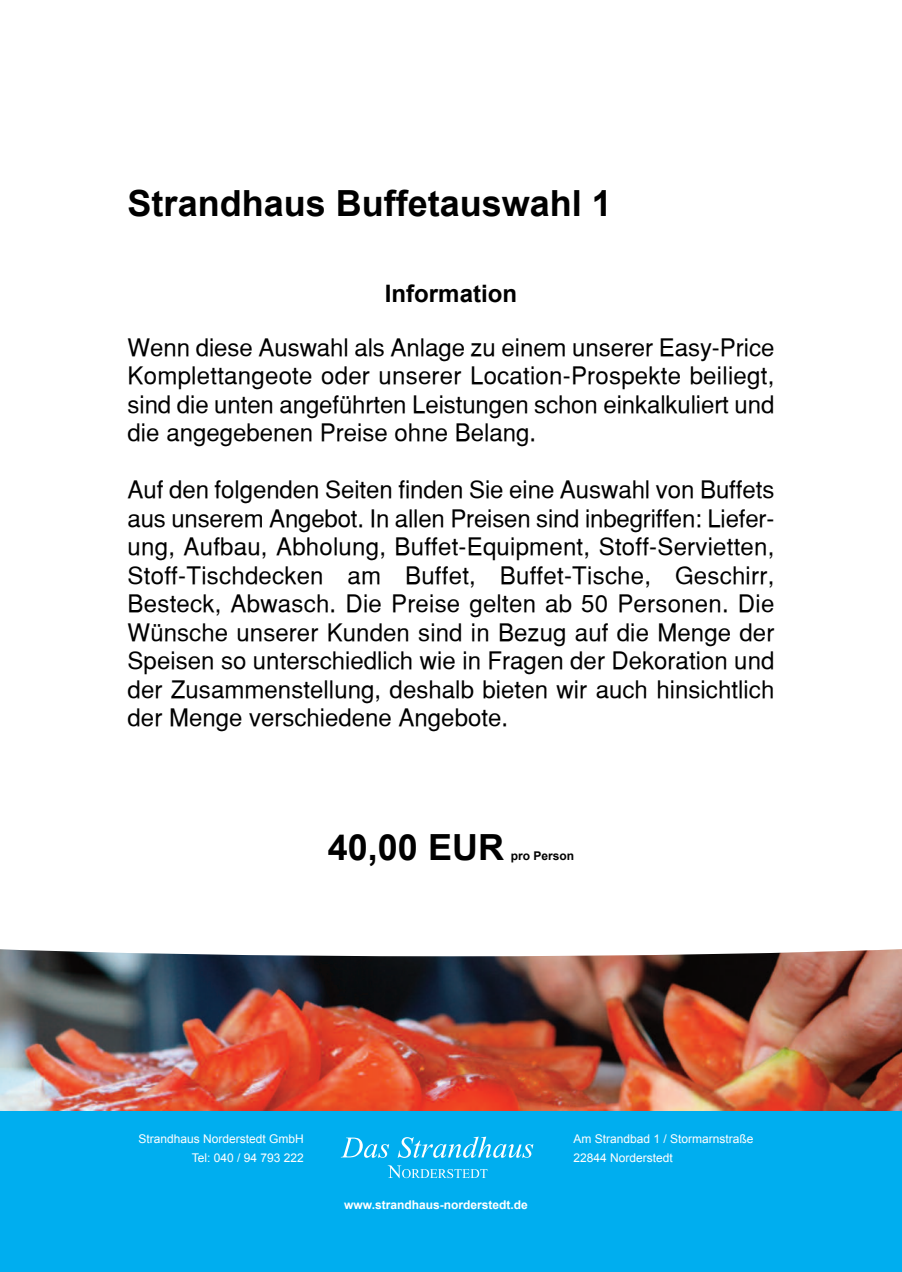
<style>
.page{position:relative;width:902px;height:1272px;background:#fff}
.page>*{position:absolute;margin:0;border:0;box-sizing:border-box;transform-origin:0 0}
.t1{font:700 36px "Arial";color:#000}
.t2{font:24px/28.5px "Helvetica Normal";color:#000;text-align:justify}
.t3{font:700 24px "Arial";color:#000}
.t4{font:12px/19.5px "Arial";color:#fff;text-align:right}
.t5{font:700 12px "Arial";color:#fff}
.t6{font:700 12px "Arial";color:#000}
</style>
<div class="page">
<div style="left:0;top:1109px;width:901px;height:162px;background:#00aeef"></div>
<img style="left:0;top:956px;width:901px;height:154px">
<svg style="left:0;top:949px;width:901px;height:7px"></svg>
<svg style="left:341px;top:1137px;width:48px;height:20px"></svg>
<svg style="left:398px;top:1136px;width:135px;height:21px"></svg>
<svg style="left:387px;top:1165px;width:100px;height:13px"></svg>
<h1 class="t1" style="left:128px;top:183px;width:486px">Strandhaus Buffetauswahl 1</h1>
<p class="t3" style="left:385px;top:280px;width:133px">Information</p>
<p class="t2" style="left:128px;top:333px;width:648px">Wenn diese Auswahl als Anlage zu einem unserer Easy-Price Komplettangeote oder unserer Location-Prospekte beiliegt, sind die unten angeführten Leistungen schon einkalkuliert und die angegebenen Preise ohne Belang.</p>
<p class="t2" style="left:128px;top:475px;width:648px">Auf den folgenden Seiten finden Sie eine Auswahl von Buffets aus unserem Angebot. In allen Preisen sind inbegriffen: Liefer&shy;ung, Aufbau, Abholung, Buffet-Equipment, Stoff-Servietten, Stoff-Tischdecken am Buffet, Buffet-Tische, Geschirr, Besteck, Abwasch. Die Preise gelten ab 50 Personen. Die Wünsche unserer Kunden sind in Bezug auf die Menge der Speisen so unterschiedlich wie in Fragen der Dekoration und der Zusammenstellung, deshalb bieten wir auch hinsichtlich der Menge verschiedene Angebote.</p>
<h1 class="t1" style="left:328px;top:827px;width:178px">40,00 EUR</h1>
<p class="t6" style="left:510px;top:848px;width:65px">pro Person</p>
<p class="t4" style="left:138px;top:1128px;width:167px">Strandhaus Norderstedt GmbH<br>Tel: 040 / 94 793 222</p>
<p class="t4" style="left:573px;top:1128px;width:182px;text-align:left">Am Strandbad 1 / Stormarnstraße<br>22844 Norderstedt</p>
<p class="t5" style="left:344px;top:1197px;width:185px">www.strandhaus-norderstedt.de</p>
</div>
